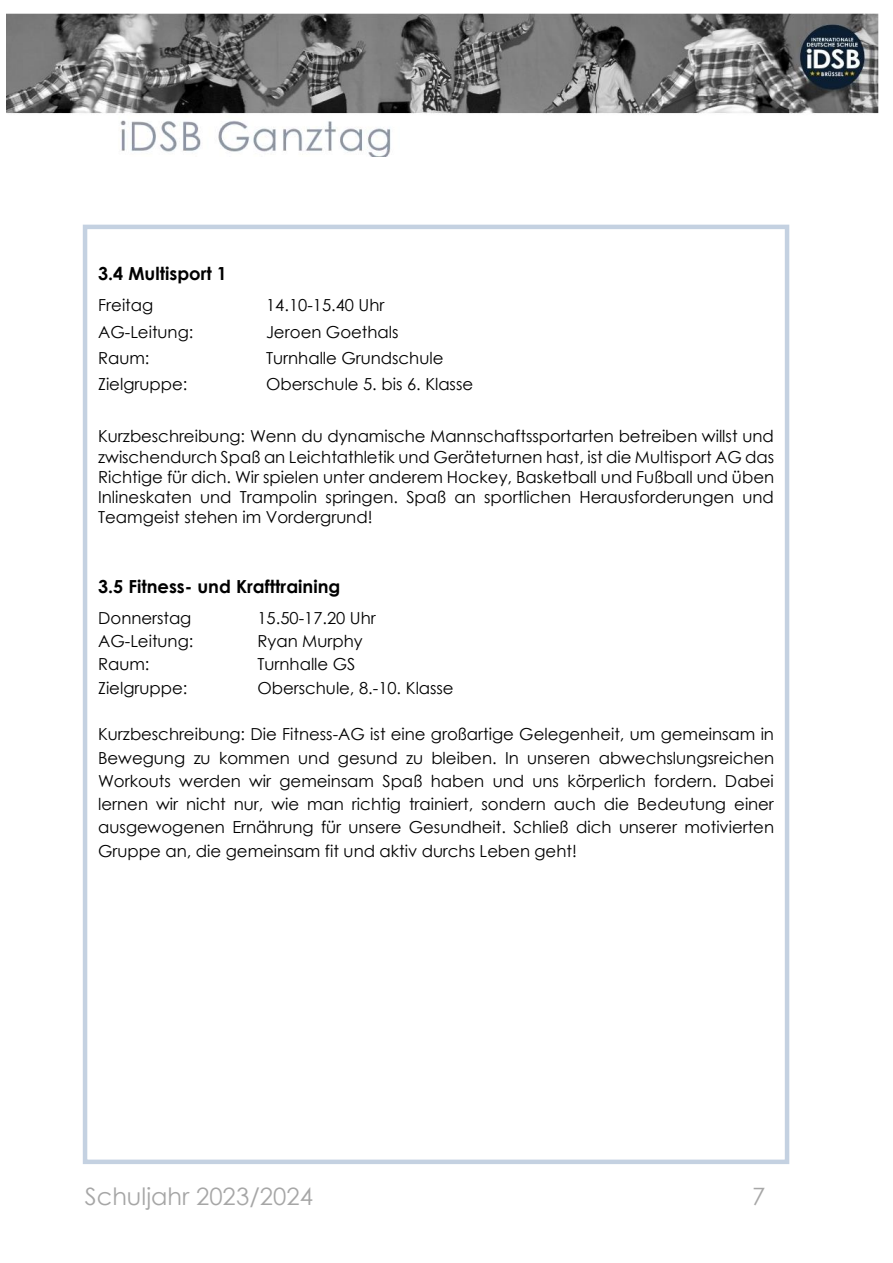
<style>
.page{position:relative;width:893px;height:1263px;background:#fff}
.page>*{position:absolute;margin:0;border:0;box-sizing:border-box;transform-origin:0 0}
.t1{font:24px "Century Gothic";color:#a6a6a6}
.t2{font:700 18px "Century Gothic";color:#000}
.t3{font:16.5px/23.2px "Century Gothic";color:#000;text-align:justify}
</style>
<div class="page">
<img style="left:6px;top:14px;width:873px;height:142px">
<div style="left:83px;top:225px;width:706px;height:939px;border:4px solid #c4d1e1"></div>
<h2 class="t2" style="left:98px;top:262px;width:130px">3.4 Multisport 1</h2>
<p class="t3" style="left:98px;top:293px;width:57px">Freitag</p>
<p class="t3" style="left:266px;top:293px;width:120px">14.10-15.40 Uhr</p>
<p class="t3" style="left:98px;top:320px;width:97px">AG-Leitung:</p>
<p class="t3" style="left:266px;top:320px;width:134px">Jeroen Goethals</p>
<p class="t3" style="left:98px;top:346px;width:53px">Raum:</p>
<p class="t3" style="left:266px;top:346px;width:179px">Turnhalle Grundschule</p>
<p class="t3" style="left:98px;top:372px;width:91px">Zielgruppe:</p>
<p class="t3" style="left:266px;top:372px;width:209px">Oberschule 5. bis 6. Klasse</p>
<p class="t3" style="left:98px;top:426px;width:678px;line-height:20.2px">Kurzbeschreibung: Wenn du dynamische Mannschaftssportarten betreiben willst und zwischendurch Spaß an Leichtathletik und Geräteturnen hast, ist die Multisport AG das Richtige für dich. Wir spielen unter anderem Hockey, Basketball und Fußball und üben Inlineskaten und Trampolin springen. Spaß an sportlichen Herausforderungen und Teamgeist stehen im Vordergrund!</p>
<h2 class="t2" style="left:98px;top:574px;width:244px">3.5 Fitness- und Krafttraining</h2>
<p class="t3" style="left:98px;top:606px;width:95px">Donnerstag</p>
<p class="t3" style="left:257px;top:606px;width:120px">15.50-17.20 Uhr</p>
<p class="t3" style="left:98px;top:629px;width:97px">AG-Leitung:</p>
<p class="t3" style="left:257px;top:629px;width:107px">Ryan Murphy</p>
<p class="t3" style="left:98px;top:652px;width:53px">Raum:</p>
<p class="t3" style="left:257px;top:652px;width:100px">Turnhalle GS</p>
<p class="t3" style="left:98px;top:675px;width:91px">Zielgruppe:</p>
<p class="t3" style="left:257px;top:675px;width:198px">Oberschule, 8.-10. Klasse</p>
<p class="t3" style="left:98px;top:722px;width:678px">Kurzbeschreibung: Die Fitness-AG ist eine großartige Gelegenheit, um gemeinsam in Bewegung zu kommen und gesund zu bleiben. In unseren abwechslungsreichen Workouts werden wir gemeinsam Spaß haben und uns körperlich fordern. Dabei lernen wir nicht nur, wie man richtig trainiert, sondern auch die Bedeutung einer ausgewogenen Ernährung für unsere Gesundheit. Schließ dich unserer motivierten Gruppe an, die gemeinsam fit und aktiv durchs Leben geht!</p>
<h1 class="t1" style="left:85px;top:1180px;width:230px">Schuljahr 2023/2024</h1>
<h1 class="t1" style="left:752px;top:1180px;width:15px">7</h1>
</div>
